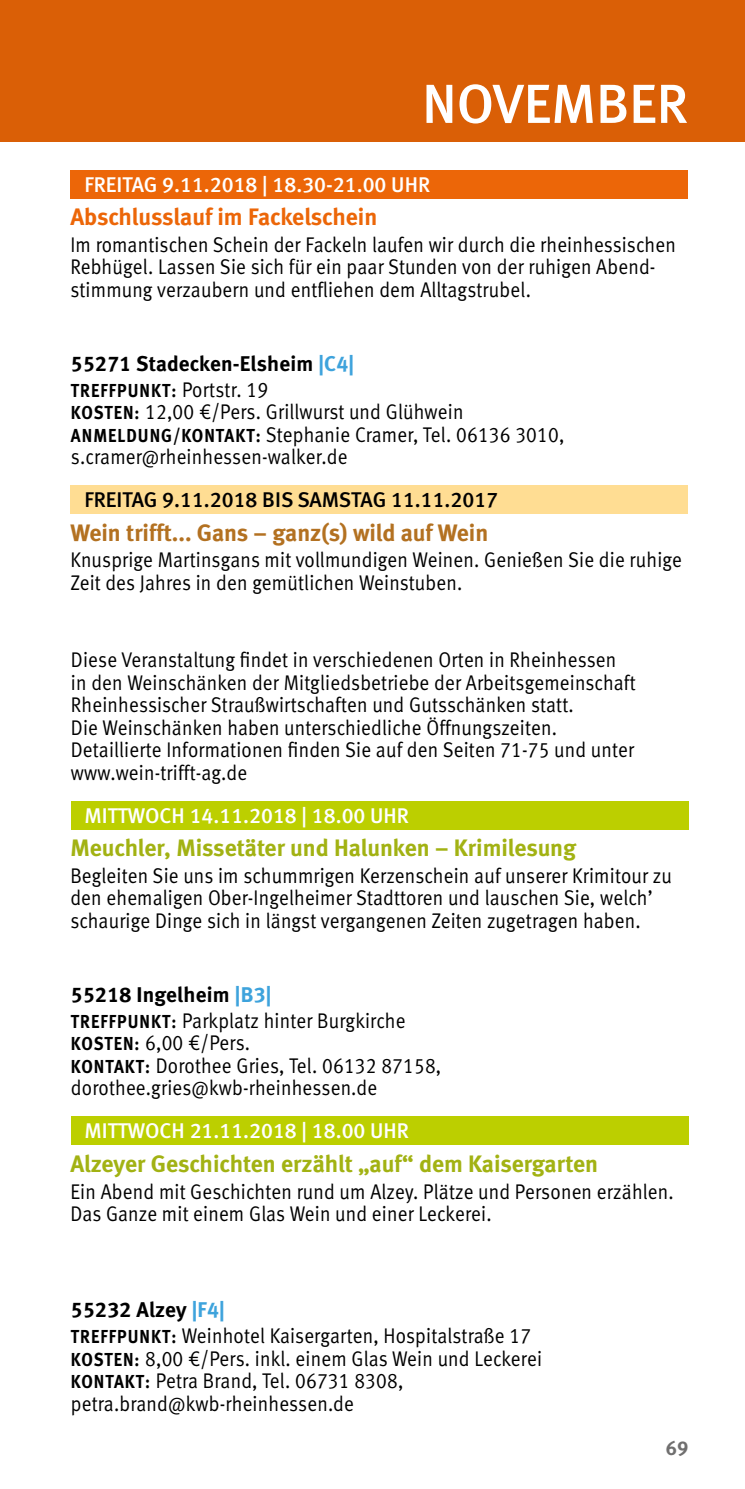
<style>
.page{position:relative;width:745px;height:1489px;background:#fff}
.page>*{position:absolute;margin:0;border:0;box-sizing:border-box;transform-origin:0 0}
.t1{font:55px "Meta Medium LF";color:#fff}
.t2{font:23.75px "Meta Bold LF";color:#a2b213}
.t3{font:23.75px "Meta Bold LF";color:#b37121}
.t4{font:23.75px "Meta Bold LF";letter-spacing:-.005em;color:#ec6608}
.t5{font:21.25px/22.5px "Meta Normal LF";letter-spacing:.01em;color:#000;scale:.9 1}
.t6{font:21.25px "Meta Medium LF";color:#fff}
.t7{font:21.25px "Meta Bold LF";letter-spacing:.01em;color:#000}
.t8{font:21.25px "Meta Medium LF";color:#000}
.t9{font:20px "Meta Bold LF";color:#706f6f}
.t10{font:18.75px "Meta Bold LF";letter-spacing:.06em;color:#000;scale:.9 1}
.s1{color:#3ea3dc}
.s2{font-family:"Meta Normal LF";font-size:21.25px}
.s3{font-family:"Meta Bold LF";font-size:18.75px}
</style>
<div class="page">
<div style="left:0;top:0;width:744px;height:142px;background:#da5f06"></div>
<div style="left:70px;top:170px;width:617px;height:28px;background:#ec6608"></div>
<div style="left:71px;top:801px;width:616px;height:28px;background:#bccf00"></div>
<div style="left:71px;top:1116px;width:616px;height:28px;background:#bccf00"></div>
<div style="left:70px;top:485px;width:617px;height:29px;background:#ffdd93"></div>
<h1 class="t1" style="left:422px;top:72px;width:267px">NOVEMBER</h1>
<p class="t6" style="left:84px;top:172px;width:347px">FREITAG 9.11.2018 | 18.30-21.00 UHR</p>
<p class="t4" style="left:70px;top:203px;width:308px">Abschlusslauf im Fackelschein</p>
<p class="t5" style="left:70px;top:233px;width:673px">Im romantischen Schein der Fackeln laufen wir durch die rheinhessischen<br>Rebhügel. Lassen Sie sich für ein paar Stunden von der ruhigen Abend&shy;stimmung verzaubern und entfliehen dem Alltagstrubel.</p>
<p class="t7" style="left:71px;top:351px;width:285px">55271 Stadecken-Elsheim <span class="s1">|C4|</span></p>
<p class="t10" style="left:71px;top:379px;width:220px">TREFFPUNKT: <span class="s2">Portstr. 19</span></p>
<p class="t5" style="left:71px;top:400px;width:549px"><span class="s3">KOSTEN:</span> 12,00 €/Pers. Grillwurst und Glühwein<br><span class="s3">ANMELDUNG/KONTAKT:</span> Stephanie Cramer, Tel. 06136 3010, s.cramer@rheinhessen-walker.de</p>
<p class="t8" style="left:84px;top:487px;width:415px">FREITAG 9.11.2018 BIS SAMSTAG 11.11.2017</p>
<p class="t3" style="left:70px;top:518px;width:419px">Wein trifft... Gans – ganz(s) wild auf Wein</p>
<p class="t5" style="left:70px;top:548px;width:680px">Knusprige Martinsgans mit vollmundigen Weinen. Genießen Sie die ruhige<br>Zeit des Jahres in den gemütlichen Weinstuben.</p>
<p class="t5" style="left:71px;top:648px;width:628px">Diese Veranstaltung findet in verschiedenen Orten in Rheinhessen in den Weinschänken der Mitgliedsbetriebe der Arbeitsgemeinschaft Rheinhessischer Straußwirtschaften und Gutsschänken statt.<br>Die Weinschänken haben unterschiedliche Öffnungszeiten.<br>Detaillierte Informationen finden Sie auf den Seiten 71-75 und unter www.wein-trifft-ag.de</p>
<p class="t6" style="left:84px;top:803px;width:326px">MITTWOCH 14.11.2018 | 18.00 UHR</p>
<p class="t2" style="left:70px;top:833px;width:507px">Meuchler, Missetäter und Halunken – Krimilesung</p>
<p class="t5" style="left:70px;top:864px;width:669px">Begleiten Sie uns im schummrigen Kerzenschein auf unserer Krimitour zu den ehemaligen Ober-Ingelheimer Stadttoren und lauschen Sie, welch’ schaurige Dinge sich in längst vergangenen Zeiten zugetragen haben.</p>
<p class="t7" style="left:71px;top:981px;width:202px">55218 Ingelheim <span class="s1">|B3|</span></p>
<p class="t5" style="left:71px;top:1009px;width:413px"><span class="s3">TREFFPUNKT:</span> Parkplatz hinter Burgkirche <span class="s3">KOSTEN:</span> 6,00 €/Pers.<br><span class="s3">KONTAKT:</span> Dorothee Gries, Tel. 06132 87158, dorothee.gries@kwb-rheinhessen.de</p>
<p class="t6" style="left:84px;top:1118px;width:326px">MITTWOCH 21.11.2018 | 18.00 UHR</p>
<p class="t2" style="left:70px;top:1149px;width:529px">Alzeyer Geschichten erzählt „auf“ dem Kaisergarten</p>
<p class="t5" style="left:70px;top:1179px;width:671px">Ein Abend mit Geschichten rund um Alzey. Plätze und Personen erzählen.<br>Das Ganze mit einem Glas Wein und einer Leckerei.</p>
<p class="t7" style="left:71px;top:1297px;width:155px">55232 Alzey <span class="s1">|F4|</span></p>
<p class="t5" style="left:71px;top:1324px;width:524px"><span class="s3">TREFFPUNKT:</span> Weinhotel Kaisergarten, Hospitalstraße 17<br><span class="s3">KOSTEN:</span> 8,00 €/Pers. inkl. einem Glas Wein und Leckerei <span class="s3">KONTAKT:</span> Petra Brand, Tel. 06731 8308, petra.brand@kwb-rheinhessen.de</p>
<p class="t9" style="left:665px;top:1435px;width:24px">69</p>
</div>
